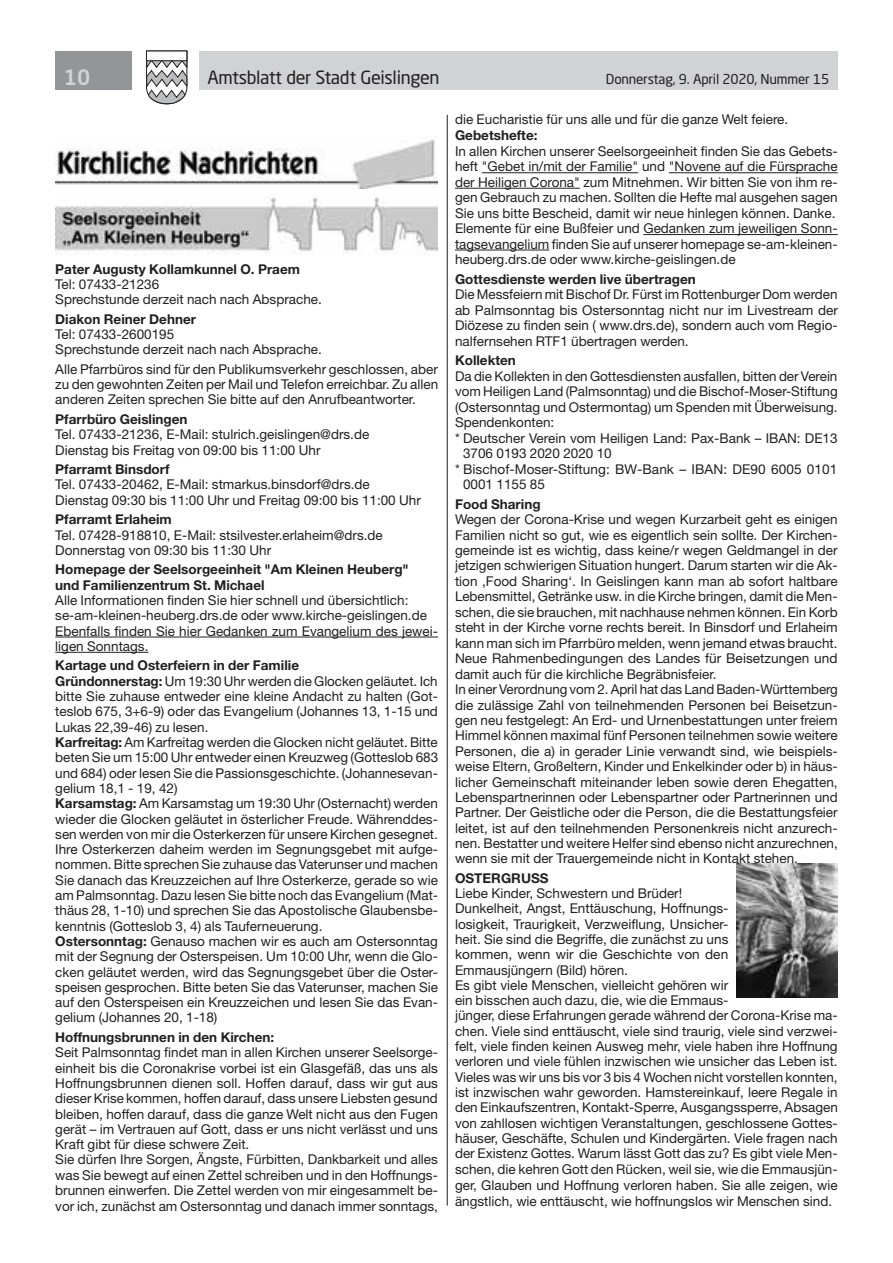
<style>
.page{position:relative;width:893px;height:1263px;background:#fff}
.page>*{position:absolute;margin:0;border:0;box-sizing:border-box;transform-origin:0 0}
.t1{font:500 21px "Neo Sans Std";color:#d1d2d4}
.t2{font:18px "Neo Sans Std";letter-spacing:-.02em;color:#231f20}
.t3{font:13.5px/15.5px "Helvetica Neue LT Std";color:#231f20}
.t4{font:700 13.5px/15.3px "Helvetica Neue LT Std";color:#231f20}
.t5{font:13.5px "Neo Sans Std";letter-spacing:-.015em;color:#231f20}
.s1{font-weight:700}
</style>
<div class="page">
<div style="left:199px;top:51px;width:639px;height:38px;background:#d1d2d4"></div>
<div style="left:55px;top:51px;width:77px;height:38px;background:#939598"></div>
<svg style="left:146px;top:50px;width:42px;height:55px"></svg>
<div style="left:146px;top:51px;width:41px;height:10px;background:#fff;border:1px solid #231f20"></div>
<hr style="left:447px;top:115px;width:1px;height:1090px;background:#231f20">
<hr style="left:55px;top:637px;width:383px;height:1px;background:#231f20">
<hr style="left:55px;top:652px;width:93px;height:1px;background:#231f20">
<img style="left:55px;top:136px;width:383px;height:53px">
<img style="left:55px;top:194px;width:383px;height:60px">
<hr style="left:482px;top:172px;width:156px;height:1px;background:#231f20">
<hr style="left:669px;top:172px;width:169px;height:1px;background:#231f20">
<hr style="left:455px;top:188px;width:125px;height:1px;background:#231f20">
<hr style="left:643px;top:234px;width:195px;height:1px;background:#231f20">
<hr style="left:455px;top:250px;width:94px;height:1px;background:#231f20">
<img style="left:737px;top:863px;width:101px;height:135px">
<h1 class="t1" style="left:64px;top:64px;width:28px">10</h1>
<h2 class="t2" style="left:207px;top:66px;width:234px">Amtsblatt der Stadt Geislingen</h2>
<p class="t5" style="left:606px;top:71px;width:225px">Donnerstag, 9. April 2020, Nummer 15</p>
<p class="t4" style="left:55px;top:261px;width:246px">Pater Augusty Kollamkunnel O. Praem</p>
<p class="t3" style="left:55px;top:276px;width:268px">Tel: 07433-21236<br>Sprechstunde derzeit nach nach Absprache.</p>
<p class="t4" style="left:55px;top:311px;width:142px">Diakon Reiner Dehner</p>
<p class="t3" style="left:55px;top:326px;width:268px">Tel: 07433-2600195<br>Sprechstunde derzeit nach nach Absprache.</p>
<p class="t3" style="left:55px;top:361px;width:384px;text-align:justify">Alle Pfarrbüros sind für den Publikumsverkehr geschlossen, aber zu den gewohnten Zeiten per Mail und Telefon erreichbar. Zu allen anderen Zeiten sprechen Sie bitte auf den Anrufbeantworter.</p>
<p class="t4" style="left:55px;top:411px;width:134px">Pfarrbüro Geislingen</p>
<p class="t3" style="left:55px;top:427px;width:316px">Tel. 07433-21236, E-Mail: stulrich.geislingen@drs.de<br>Dienstag bis Freitag von 09:00 bis 11:00 Uhr</p>
<p class="t4" style="left:55px;top:461px;width:116px">Pfarramt Binsdorf</p>
<p class="t3" style="left:55px;top:477px;width:367px">Tel. 07433-20462, E-Mail: stmarkus.binsdorf@drs.de<br>Dienstag 09:30 bis 11:00 Uhr und Freitag 09:00 bis 11:00 Uhr</p>
<p class="t4" style="left:55px;top:511px;width:118px">Pfarramt Erlaheim</p>
<p class="t3" style="left:55px;top:527px;width:329px">Tel. 07428-918810, E-Mail: stsilvester.erlaheim@drs.de<br>Donnerstag von 09:30 bis 11:30 Uhr</p>
<p class="t4" style="left:55px;top:562px;width:355px">Homepage der Seelsorgeeinheit "Am Kleinen Heuberg" und Familienzentrum St. Michael</p>
<p class="t3" style="left:55px;top:592px;width:384px">Alle Informationen finden Sie hier schnell und übersichtlich: se-am-kleinen-heuberg.drs.de oder www.kirche-geislingen.de Ebenfalls finden Sie hier Gedanken zum Evangelium des jewei&shy;ligen Sonntags.</p>
<p class="t3" style="left:55px;top:658px;width:384px"><span class="s1">Kartage und Osterfeiern in der Familie<br>Gründonnerstag:</span> Um 19:30 Uhr werden die Glocken geläutet. Ich bitte Sie zuhause entweder eine kleine Andacht zu halten (Got&shy;teslob 675, 3+6-9) oder das Evangelium (Johannes 13, 1-15 und Lukas 22,39-46) zu lesen.<br><span class="s1">Karfreitag:</span> Am Karfreitag werden die Glocken nicht geläutet. Bitte beten Sie um 15:00 Uhr entweder einen Kreuzweg (Gotteslob 683 und 684) oder lesen Sie die Passionsgeschichte. (Johannesevan&shy;gelium 18,1 - 19, 42)<br><span class="s1">Karsamstag:</span> Am Karsamstag um 19:30 Uhr (Osternacht) werden wieder die Glocken geläutet in österlicher Freude. Währenddes&shy;sen werden von mir die Osterkerzen für unsere Kirchen gesegnet.<br>Ihre Osterkerzen daheim werden im Segnungsgebet mit aufge&shy;nommen. Bitte sprechen Sie zuhause das Vaterunser und machen Sie danach das Kreuzzeichen auf Ihre Osterkerze, gerade so wie am Palmsonntag. Dazu lesen Sie bitte noch das Evangelium (Mat&shy;thäus 28, 1-10) und sprechen Sie das Apostolische Glaubensbe&shy;kenntnis (Gotteslob 3, 4) als Tauferneuerung.<br><span class="s1">Ostersonntag:</span> Genauso machen wir es auch am Ostersonntag mit der Segnung der Osterspeisen. Um 10:00 Uhr, wenn die Glo&shy;cken geläutet werden, wird das Segnungsgebet über die Oster&shy;speisen gesprochen. Bitte beten Sie das Vaterunser, machen Sie auf den Osterspeisen ein Kreuzzeichen und lesen Sie das Evan&shy;gelium (Johannes 20, 1-18)</p>
<p class="t4" style="left:55px;top:1029px;width:220px">Hoffnungsbrunnen in den Kirchen:</p>
<p class="t3" style="left:55px;top:1045px;width:384px">Seit Palmsonntag findet man in allen Kirchen unserer Seelsorge&shy;einheit bis die Coronakrise vorbei ist ein Glasgefäß, das uns als Hoffnungsbrunnen dienen soll. Hoffen darauf, dass wir gut aus dieser Krise kommen, hoffen darauf, dass unsere Liebsten gesund bleiben, hoffen darauf, dass die ganze Welt nicht aus den Fugen gerät – im Vertrauen auf Gott, dass er uns nicht verlässt und uns Kraft gibt für diese schwere Zeit.<br>Sie dürfen Ihre Sorgen, Ängste, Fürbitten, Dankbarkeit und alles was Sie bewegt auf einen Zettel schreiben und in den Hoffnungs&shy;brunnen einwerfen. Die Zettel werden von mir eingesammelt be&shy;vor ich, zunächst am Ostersonntag und danach immer sonntags,</p>
<p class="t3" style="left:455px;top:112px;width:335px">die Eucharistie für uns alle und für die ganze Welt feiere.</p>
<p class="t4" style="left:455px;top:127px;width:84px">Gebetshefte:</p>
<p class="t3" style="left:455px;top:143px;width:384px">In allen Kirchen unserer Seelsorgeeinheit finden Sie das Gebets&shy;heft "Gebet in/mit der Familie" und "Novene auf die Fürsprache der Heiligen Corona" zum Mitnehmen. Wir bitten Sie von ihm re&shy;gen Gebrauch zu machen. Sollten die Hefte mal ausgehen sagen Sie uns bitte Bescheid, damit wir neue hinlegen können. Danke.<br>Elemente für eine Bußfeier und Gedanken zum jeweiligen Sonn&shy;tagsevangelium finden Sie auf unserer homepage se-am-kleinen&shy;heuberg.drs.de oder www.kirche-geislingen.de</p>
<p class="t4" style="left:455px;top:271px;width:242px">Gottesdienste werden live übertragen</p>
<p class="t3" style="left:455px;top:287px;width:384px;text-align:justify">Die Messfeiern mit Bischof Dr. Fürst im Rottenburger Dom werden ab Palmsonntag bis Ostersonntag nicht nur im Livestream der Diözese zu finden sein ( www.drs.de), sondern auch vom Regio&shy;nalfernsehen RTF1 übertragen werden.</p>
<p class="t4" style="left:455px;top:353px;width:62px">Kollekten</p>
<p class="t3" style="left:455px;top:368px;width:384px">Da die Kollekten in den Gottesdiensten ausfallen, bitten der Verein</p>
<p class="t3" style="left:455px;top:383px;width:384px">vom Heiligen Land (Palmsonntag) und die Bischof-Moser-Stiftung</p>
<p class="t3" style="left:455px;top:399px;width:384px">(Ostersonntag und Ostermontag) um Spenden mit Überweisung.</p>
<p class="t3" style="left:455px;top:414px;width:101px">Spendenkonten:</p>
<p class="t3" style="left:455px;top:430px;width:384px">* Deutscher Verein vom Heiligen Land: Pax-Bank – IBAN: DE13</p>
<p class="t3" style="left:463px;top:445px;width:150px">3706 0193 2020 2020 10</p>
<p class="t3" style="left:455px;top:461px;width:384px">* Bischof-Moser-Stiftung: BW-Bank – IBAN: DE90 6005 0101</p>
<p class="t3" style="left:463px;top:476px;width:83px">0001 1155 85</p>
<p class="t4" style="left:455px;top:496px;width:87px">Food Sharing</p>
<p class="t3" style="left:455px;top:511px;width:384px">Wegen der Corona-Krise und wegen Kurzarbeit geht es einigen Familien nicht so gut, wie es eigentlich sein sollte. Der Kirchen&shy;gemeinde ist es wichtig, dass keine/r wegen Geldmangel in der jetzigen schwierigen Situation hungert. Darum starten wir die Ak&shy;tion ‚Food Sharing‘. In Geislingen kann man ab sofort haltbare Lebensmittel, Getränke usw. in die Kirche bringen, damit die Men&shy;schen, die sie brauchen, mit nachhause nehmen können. Ein Korb steht in der Kirche vorne rechts bereit. In Binsdorf und Erlaheim kann man sich im Pfarrbüro melden, wenn jemand etwas braucht.<br>Neue Rahmenbedingungen des Landes für Beisetzungen und damit auch für die kirchliche Begräbnisfeier.<br>In einer Verordnung vom 2. April hat das Land Baden-Württemberg die zulässige Zahl von teilnehmenden Personen bei Beisetzun&shy;gen neu festgelegt: An Erd- und Urnenbestattungen unter freiem Himmel können maximal fünf Personen teilnehmen sowie weitere Personen, die a) in gerader Linie verwandt sind, wie beispiels&shy;weise Eltern, Großeltern, Kinder und Enkelkinder oder b) in häus&shy;licher Gemeinschaft miteinander leben sowie deren Ehegatten, Lebenspartnerinnen oder Lebenspartner oder Partnerinnen und Partner. Der Geistliche oder die Person, die die Bestattungsfeier leitet, ist auf den teilnehmenden Personenkreis nicht anzurech&shy;nen. Bestatter und weitere Helfer sind ebenso nicht anzurechnen, wenn sie mit der Trauergemeinde nicht in Kontakt stehen.</p>
<p class="t4" style="left:455px;top:870px;width:95px">OSTERGRUSS</p>
<p class="t3" style="left:455px;top:885px;width:384px">Liebe Kinder, Schwestern und Brüder!<br>Dunkelheit, Angst, Enttäuschung, Hoffnungs-<br>losigkeit, Traurigkeit, Verzweiflung, Unsicher-<br>heit. Sie sind die Begriffe, die zunächst zu uns<br>kommen, wenn wir die Geschichte von den<br>Emmausjüngern (Bild) hören.<br>Es gibt viele Menschen, vielleicht gehören wir<br>ein bisschen auch dazu, die, wie die Emmaus-<br>jünger, diese Erfahrungen gerade während der Corona-Krise ma&shy;chen. Viele sind enttäuscht, viele sind traurig, viele sind verzwei&shy;felt, viele finden keinen Ausweg mehr, viele haben ihre Hoffnung verloren und viele fühlen inzwischen wie unsicher das Leben ist.<br>Vieles was wir uns bis vor 3 bis 4 Wochen nicht vorstellen konnten, ist inzwischen wahr geworden. Hamstereinkauf, leere Regale in den Einkaufszentren, Kontakt-Sperre, Ausgangssperre, Absagen von zahllosen wichtigen Veranstaltungen, geschlossene Gottes&shy;häuser, Geschäfte, Schulen und Kindergärten. Viele fragen nach der Existenz Gottes. Warum lässt Gott das zu? Es gibt viele Men&shy;schen, die kehren Gott den Rücken, weil sie, wie die Emmausjün&shy;ger, Glauben und Hoffnung verloren haben. Sie alle zeigen, wie ängstlich, wie enttäuscht, wie hoffnungslos wir Menschen sind.</p>
</div>
